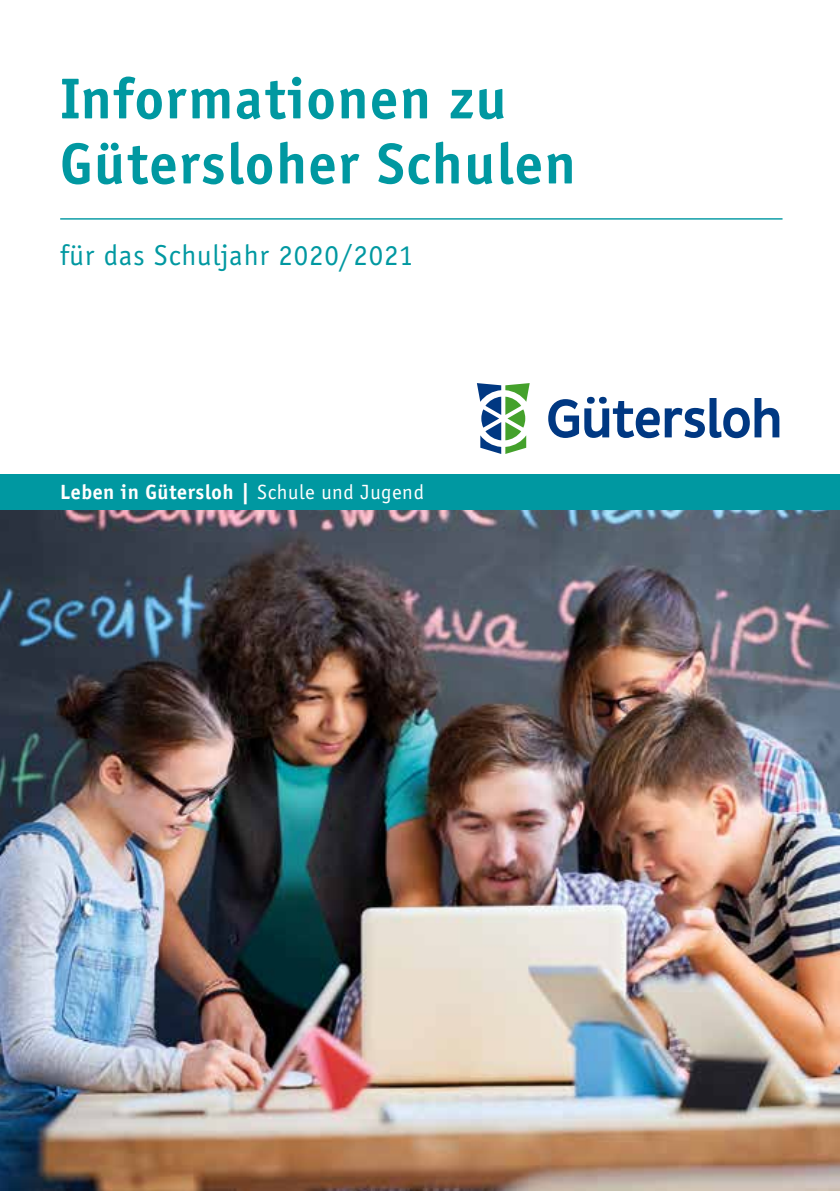
<style>
.page{position:relative;width:840px;height:1191px;background:#fff}
.page>*{position:absolute;margin:0;border:0;box-sizing:border-box;transform-origin:0 0}
.t1{font:700 59.4px/65px "Officina Sans";letter-spacing:.03em;color:#0098a1}
.t2{font:29.6px "Officina Sans";letter-spacing:.03em;color:#0098a1}
.t3{font:700 21.2px "Officina Sans";letter-spacing:.03em;color:#fff}
.s1{font-weight:400}
</style>
<div class="page">
<svg style="left:476px;top:383px;width:53px;height:71px"></svg>
<svg style="left:548px;top:397px;width:231px;height:41px"></svg>
<div style="left:0;top:474px;width:839px;height:36px;background:#0098a1"></div>
<hr style="left:60px;top:218px;width:722px;height:2px;background:#0098a1">
<img style="left:0;top:510px;width:839px;height:681px">
<p class="t1" style="left:60px;top:66px;width:516px">Informationen zu<br>Gütersloher Schulen</p>
<p class="t2" style="left:60px;top:238px;width:354px">für das Schuljahr 2020/2021</p>
<p class="t3" style="left:60px;top:479px;width:365px">Leben in Gütersloh | <span class="s1">Schule und Jugend</span></p>
</div>
